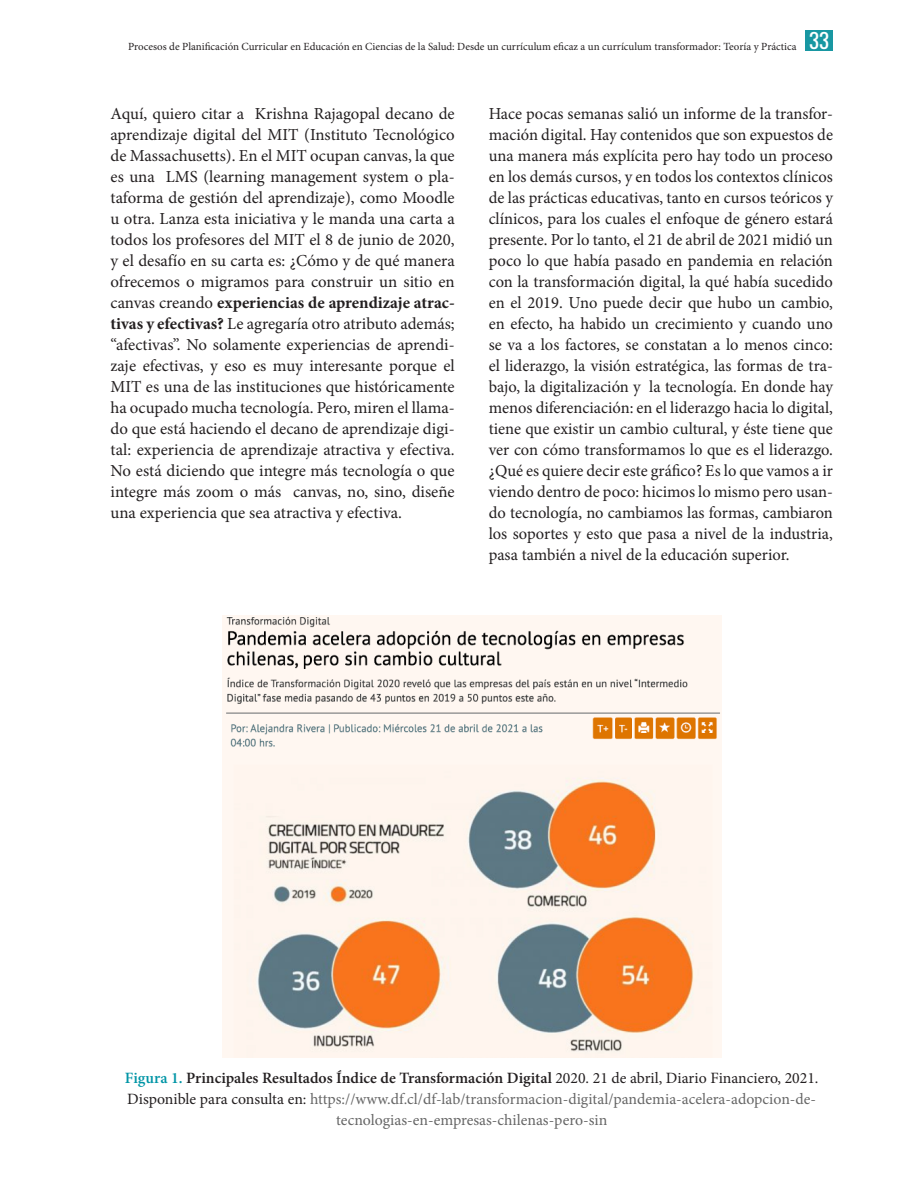
<style>
.page{position:relative;width:918px;height:1188px;background:#fff}
.page>*{position:absolute;margin:0;border:0;box-sizing:border-box;transform-origin:0 0}
.texto{font:16.8px/21px "Minion Pro";color:#231f20;text-align:justify}
.texto-2{font:15.75px/21px "Minion Pro";color:#666;text-align:center}
.t1{font:10.95px "Minion Pro";color:#231f20}
.s1{font-family:"Oswald";font-size:21px;color:#fff}
.s2{font-weight:700}
.s3{font-weight:600;color:#0095a6}
.s4{font-weight:600;color:#231f20}
.s5{color:#231f20}
</style>
<div class="page">
<div style="left:806px;top:30px;width:27px;height:21px;background:#1897a2"></div>
<img style="left:222px;top:615px;width:499px;height:443px">
<p class="t1" style="left:128px;top:39px;width:703px">Procesos de Planificación Curricular en Educación en Ciencias de la Salud: Desde un currículum eficaz a un currículum transformador: Teoría y Práctica <span class="s1">33</span></p>
<p class="texto" style="left:111px;top:103px;width:346px">Aquí, quiero citar a Krishna Rajagopal decano de aprendizaje digital del MIT (Instituto Tecnológico de Massachusetts). En el MIT ocupan canvas, la que es una LMS (learning management system o pla&shy;taforma de gestión del aprendizaje), como Moodle u otra. Lanza esta iniciativa y le manda una carta a todos los profesores del MIT el 8 de junio de 2020, y el desafío en su carta es: ¿Cómo y de qué manera ofrecemos o migramos para construir un sitio en canvas creando <span class="s2">experiencias de aprendizaje atrac&shy;tivas y efectivas?</span> Le agregaría otro atributo además; “afectivas”. No solamente experiencias de aprendi&shy;zaje efectivas, y eso es muy interesante porque el MIT es una de las instituciones que históricamente ha ocupado mucha tecnología. Pero, miren el llama&shy;do que está haciendo el decano de aprendizaje digi&shy;tal: experiencia de aprendizaje atractiva y efectiva.<br>No está diciendo que integre más tecnología o que integre más zoom o más canvas, no, sino, diseñe una experiencia que sea atractiva y efectiva.</p>
<p class="texto" style="left:489px;top:103px;width:346px">Hace pocas semanas salió un informe de la transfor&shy;mación digital. Hay contenidos que son expuestos de una manera más explícita pero hay todo un proceso en los demás cursos, y en todos los contextos clínicos de las prácticas educativas, tanto en cursos teóricos y clínicos, para los cuales el enfoque de género estará presente. Por lo tanto, el 21 de abril de 2021 midió un poco lo que había pasado en pandemia en relación con la transformación digital, la qué había sucedido en el 2019. Uno puede decir que hubo un cambio, en efecto, ha habido un crecimiento y cuando uno se va a los factores, se constatan a lo menos cinco: el liderazgo, la visión estratégica, las formas de tra&shy;bajo, la digitalización y la tecnología. En donde hay menos diferenciación: en el liderazgo hacia lo digital, tiene que existir un cambio cultural, y éste tiene que ver con cómo transformamos lo que es el liderazgo. ¿Qué es quiere decir este gráfico? Es lo que vamos a ir viendo dentro de poco: hicimos lo mismo pero usan&shy;do tecnología, no cambiamos las formas, cambiaron los soportes y esto que pasa a nivel de la industria, pasa también a nivel de la educación superior.</p>
<p class="texto-2" style="left:125px;top:1067px;width:695px"><span class="s3">Figura 1.</span> <span class="s4">Principales Resultados Índice de Transformación Digital</span> <span class="s5">2020. 21 de abril, Diario Financiero, 2021.<br>Disponible para consulta en:</span> https://www.df.cl/df-lab/transformacion-digital/pandemia-acelera-adopcion-de&shy;tecnologias-en-empresas-chilenas-pero-sin</p>
</div>
